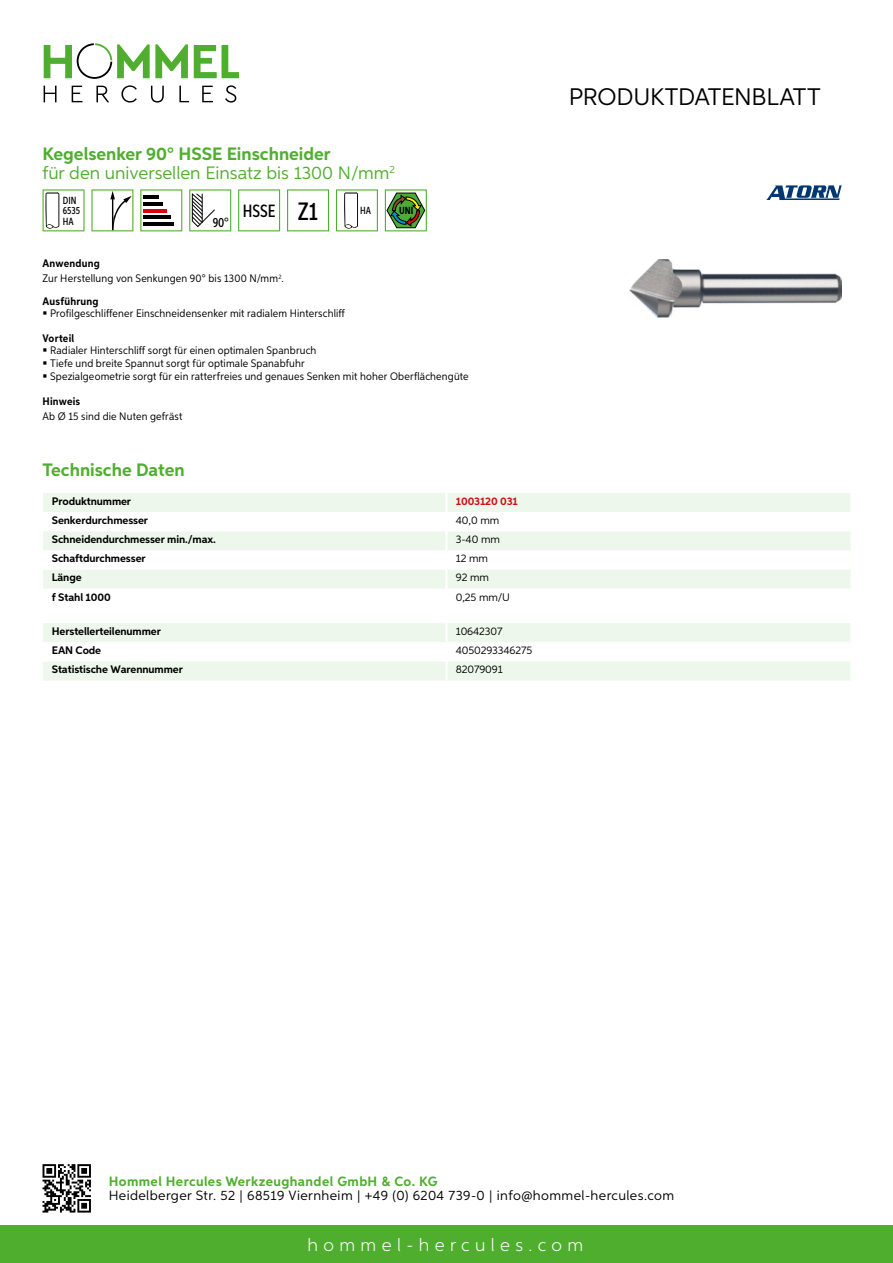
<style>
.page{position:relative;width:893px;height:1263px;background:#fff}
.page>*{position:absolute;margin:0;border:0;box-sizing:border-box;transform-origin:0 0}
.t1{font:24px "Aspira";letter-spacing:-.01em;color:#000}
.t2{font:18px/19.8px "Aspira";color:#50ae2f}
.t3{font:300 18px "Aspira";letter-spacing:.3em;color:#fff}
.t4{font:700 18px "Aspira";color:#50ae2f}
.t5{font:500 17.85px "Aspira XX Nar";color:#000}
.t6{font:13.5px "Aspira";letter-spacing:.03em;color:#000}
.t7{font:700 13.5px "Aspira";letter-spacing:.03em;color:#50ae2f}
.t8{font:500 13.35px "Aspira XX Nar";color:#000}
.t9{font:10.95px/12.8px "Aspira Nar";letter-spacing:.015em;color:#000}
.t10{font:700 10.95px "Aspira";letter-spacing:-.01em;color:#000}
.t11{font:10.95px "Aspira";letter-spacing:-.01em;color:#000}
.t12{font:700 10.95px "Aspira Nar";letter-spacing:.02em;color:#000}
.t13{font:700 10.95px "Aspira";letter-spacing:-.01em;color:#cd1013}
.t14{font:500 10.35px/10.4px "Aspira XX Nar";color:#000}
.t15{font:700 10.35px "Aspira XX Nar";color:#000}
.s1{font-weight:700}
.s2{font-size:25.2px}
</style>
<div class="page">
<div style="left:0;top:1226px;width:893px;height:37px;background:#50ae2f"></div>
<svg style="left:43px;top:1164px;width:48px;height:48px"></svg>
<svg style="left:194px;top:45px;width:45px;height:33px"></svg>
<svg style="left:44px;top:43px;width:144px;height:36px"></svg>
<svg style="left:44px;top:86px;width:13px;height:16px"></svg>
<svg style="left:72px;top:86px;width:10px;height:16px"></svg>
<svg style="left:96px;top:86px;width:13px;height:16px"></svg>
<svg style="left:121px;top:85px;width:16px;height:18px"></svg>
<svg style="left:151px;top:86px;width:13px;height:17px"></svg>
<svg style="left:179px;top:86px;width:10px;height:16px"></svg>
<svg style="left:202px;top:86px;width:11px;height:16px"></svg>
<svg style="left:225px;top:85px;width:11px;height:18px"></svg>
<div style="left:43px;top:493px;width:807px;height:19px;background:#eef7eb"></div>
<svg style="left:43px;top:531px;width:807px;height:58px;fill:#eef7eb"></svg>
<hr style="left:445px;top:493px;width:3px;height:19px;background:#fff">
<hr style="left:445px;top:531px;width:3px;height:19px;background:#fff">
<hr style="left:445px;top:550px;width:3px;height:19px;background:#fff">
<hr style="left:445px;top:569px;width:3px;height:20px;background:#fff">
<svg style="left:43px;top:623px;width:807px;height:58px"></svg>
<hr style="left:445px;top:661px;width:3px;height:20px;background:#fff">
<svg style="left:43px;top:189px;width:42px;height:42px"></svg>
<svg style="left:91px;top:189px;width:42px;height:42px"></svg>
<svg style="left:140px;top:189px;width:42px;height:42px"></svg>
<hr style="left:144px;top:196px;width:15px;height:3px;background:#000">
<hr style="left:144px;top:202px;width:19px;height:4px;background:#000">
<hr style="left:144px;top:209px;width:23px;height:3px;background:#e3000b">
<hr style="left:144px;top:216px;width:27px;height:3px;background:#000">
<hr style="left:144px;top:222px;width:30px;height:4px;background:#000">
<svg style="left:189px;top:189px;width:42px;height:42px"></svg>
<svg style="left:238px;top:189px;width:42px;height:42px"></svg>
<svg style="left:287px;top:189px;width:42px;height:42px"></svg>
<svg style="left:336px;top:189px;width:42px;height:42px"></svg>
<svg style="left:385px;top:189px;width:42px;height:42px"></svg>
<img style="left:629px;top:259px;width:213px;height:58px">
<svg style="left:766px;top:185px;width:76px;height:15px"></svg>
<h2 class="t2" style="left:43px;top:143px;width:354px"><span class="s1">Kegelsenker 90° HSSE Einschneider<br></span>für den universellen Einsatz bis 1300 N/mm<sup>2</sup></h2>
<p class="t14" style="left:63px;top:195px;width:19px">DIN<br>6535<br>HA</p>
<p class="t8" style="left:213px;top:215px;width:18px">90°</p>
<h3 class="t5" style="left:243px;top:200px;width:77px">HSSE <span class="s2">Z1</span></h3>
<p class="t14" style="left:360px;top:205px;width:12px">HA</p>
<p class="t15" style="left:399px;top:205px;width:16px">UNI</p>
<p class="t9" style="left:43px;top:256px;width:243px;line-height:15.1px"><span class="s1">Anwendung<br></span>Zur Herstellung von Senkungen 90° bis 1300 N/mm<sup>2</sup>.</p>
<p class="t12" style="left:43px;top:294px;width:58px">Ausführung</p>
<p class="t9" style="left:50px;top:307px;width:296px">Profilgeschliffener Einschneidensenker mit radialem Hinterschliff</p>
<p class="t12" style="left:43px;top:331px;width:33px">Vorteil</p>
<p class="t9" style="left:50px;top:344px;width:420px">Radialer Hinterschliff sorgt für einen optimalen Spanbruch<br>Tiefe und breite Spannut sorgt für optimale Spanabfuhr<br>Spezialgeometrie sorgt für ein ratterfreies und genaues Senken mit hoher Oberflächengüte</p>
<p class="t12" style="left:43px;top:395px;width:39px">Hinweis</p>
<p class="t9" style="left:43px;top:410px;width:141px">Ab Ø 15 sind die Nuten gefräst</p>
<h2 class="t4" style="left:43px;top:459px;width:144px">Technische Daten</h2>
<p class="t10" style="left:52px;top:494px;width:81px">Produktnummer</p>
<p class="t13" style="left:456px;top:494px;width:64px">1003120 031</p>
<p class="t10" style="left:52px;top:514px;width:98px">Senkerdurchmesser</p>
<p class="t11" style="left:456px;top:514px;width:45px">40,0 mm</p>
<p class="t10" style="left:52px;top:533px;width:166px">Schneidendurchmesser min./max.</p>
<p class="t11" style="left:456px;top:533px;width:46px">3-40 mm</p>
<p class="t10" style="left:52px;top:552px;width:95px">Schaftdurchmesser</p>
<p class="t11" style="left:456px;top:552px;width:34px">12 mm</p>
<p class="t10" style="left:52px;top:571px;width:31px">Länge</p>
<p class="t11" style="left:456px;top:571px;width:35px">92 mm</p>
<p class="t10" style="left:52px;top:590px;width:60px">f Stahl 1000</p>
<p class="t11" style="left:456px;top:590px;width:54px">0,25 mm/U</p>
<p class="t10" style="left:52px;top:625px;width:111px">Herstellerteilenummer</p>
<p class="t11" style="left:456px;top:625px;width:48px">10642307</p>
<p class="t10" style="left:52px;top:644px;width:51px">EAN Code</p>
<p class="t11" style="left:456px;top:644px;width:78px">4050293346275</p>
<p class="t10" style="left:52px;top:663px;width:132px">Statistische Warennummer</p>
<p class="t11" style="left:456px;top:663px;width:48px">82079091</p>
<h1 class="t1" style="left:569px;top:82px;width:253px">Produktdatenblatt</h1>
<p class="t7" style="left:109px;top:1172px;width:330px">Hommel Hercules Werkzeughandel GmbH &amp; Co. KG</p>
<p class="t6" style="left:109px;top:1187px;width:567px">Heidelberger Str. 52 | 68519 Viernheim | +49 (0) 6204 739-0 | info@hommel-hercules.com</p>
<h2 class="t3" style="left:307px;top:1234px;width:277px">hommel-hercules.com</h2>
</div>
